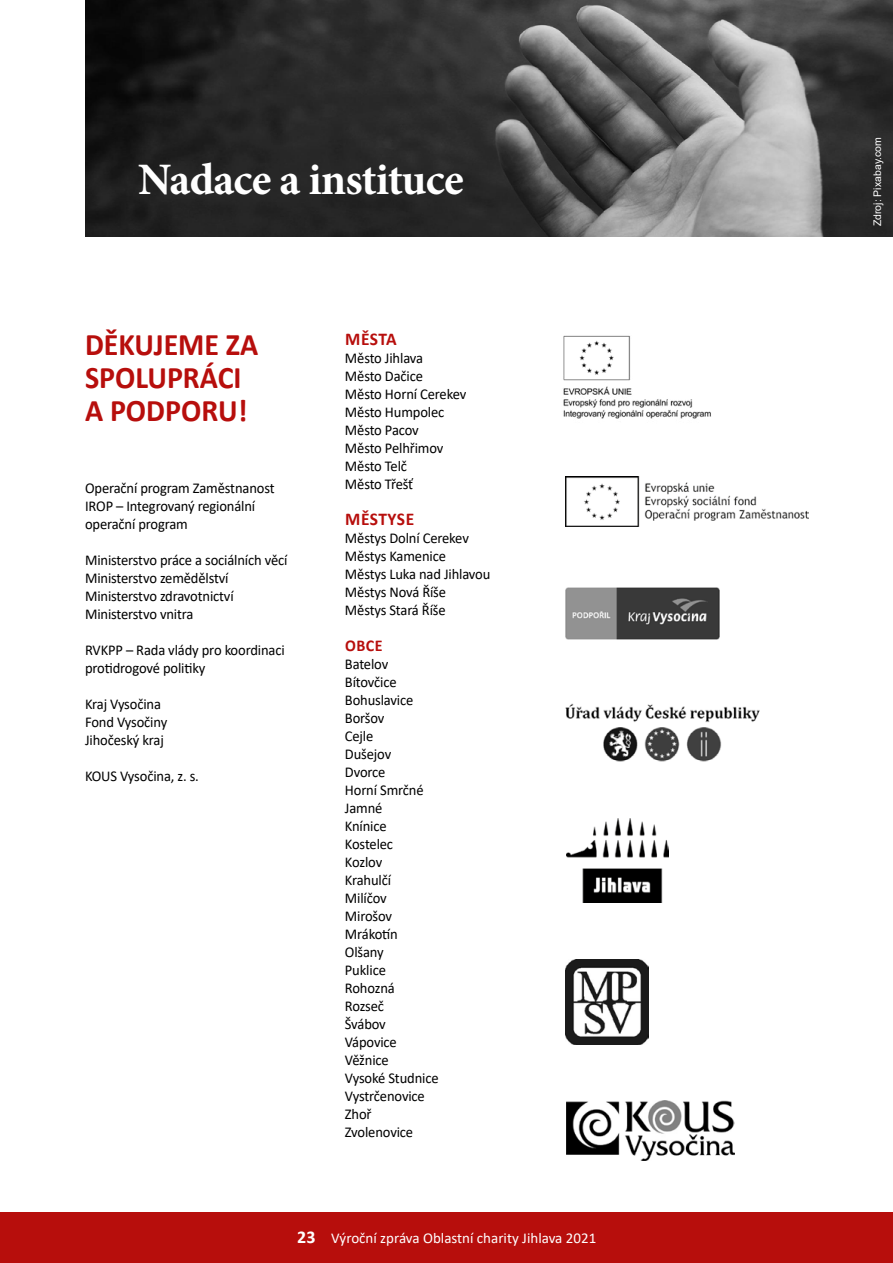
<style>
.page{position:relative;width:893px;height:1263px;background:#fff}
.page>*{position:absolute;margin:0;border:0;box-sizing:border-box;transform-origin:0 0}
.t1{font:700 45px "Minion Pro";letter-spacing:-.02em;color:#fff}
.t2{font:700 31.5px/33px "Calibri";color:#b70e0c;scale:.95 1}
.t3{font:700 18px "Calibri";letter-spacing:.02em;color:#b70e0c}
.t4{font:700 16.5px "Calibri";color:#b70e0c}
.t5{font:15px/18px "Calibri";letter-spacing:-.01em;color:#000}
.t6{font:15px "Calibri";color:#fff}
.t7{font:10.5px "Arial";color:#fff}
.s1{font-weight:700;font-size:18px}
</style>
<div class="page">
<div style="left:0;top:1212px;width:893px;height:51px;background:#b70e0c"></div>
<img style="left:563px;top:335px;width:148px;height:84px">
<img style="left:566px;top:477px;width:242px;height:50px">
<img style="left:565px;top:587px;width:155px;height:53px">
<img style="left:566px;top:1100px;width:168px;height:61px">
<img style="left:565px;top:960px;width:83px;height:85px">
<img style="left:566px;top:819px;width:102px;height:83px">
<img style="left:565px;top:703px;width:194px;height:59px">
<img style="left:85px;top:0;width:808px;height:236px">
<h1 class="t1" style="left:138px;top:148px;width:327px">Nadace a instituce</h1>
<h2 class="t2" style="left:85px;top:328px;width:184px">DĚKUJEME ZA<br>SPOLUPRÁCI<br>A PODPORU!</h2>
<p class="t5" style="left:85px;top:479px;width:191px">Operační program Zaměstnanost<br>IROP – Integrovaný regionální operační program</p>
<p class="t5" style="left:85px;top:551px;width:204px">Ministerstvo práce a sociálních věcí<br>Ministerstvo zemědělství<br>Ministerstvo zdravotnictví<br>Ministerstvo vnitra</p>
<p class="t5" style="left:85px;top:641px;width:201px">RVKPP – Rada vlády pro koordinaci protidrogové politiky</p>
<p class="t5" style="left:85px;top:695px;width:84px">Kraj Vysočina<br>Fond Vysočiny<br>Jihočeský kraj</p>
<p class="t5" style="left:85px;top:767px;width:115px">KOUS Vysočina, z. s.</p>
<p class="t3" style="left:345px;top:326px;width:53px">MĚSTA</p>
<p class="t5" style="left:345px;top:348px;width:123px">Město Jihlava<br>Město Dačice<br>Město Horní Cerekev<br>Město Humpolec<br>Město Pacov<br>Město Pelhřimov<br>Město Telč<br>Město Třešť</p>
<p class="t3" style="left:345px;top:506px;width:70px">MĚSTYSE</p>
<p class="t5" style="left:345px;top:528px;width:147px">Městys Dolní Cerekev<br>Městys Kamenice<br>Městys Luka nad Jihlavou<br>Městys Nová Říše<br>Městys Stará Říše</p>
<p class="t4" style="left:345px;top:634px;width:39px">OBCE</p>
<p class="t5" style="left:345px;top:654px;width:95px">Batelov<br>Bítovčice<br>Bohuslavice<br>Boršov<br>Cejle<br>Dušejov<br>Dvorce<br>Horní Smrčné<br>Jamné<br>Knínice<br>Kostelec<br>Kozlov<br>Krahulčí<br>Milíčov<br>Mirošov<br>Mrákotín<br>Olšany<br>Puklice<br>Rohozná<br>Rozseč<br>Švábov<br>Vápovice<br>Věžnice<br>Vysoké Studnice<br>Vystrčenovice<br>Zhoř<br>Zvolenovice</p>
<p class="t6" style="left:297px;top:1227px;width:301px"><span class="s1">23</span> Výroční zpráva Oblastní charity Jihlava 2021</p>
<p class="t7" style="left:870px;top:226px;width:91px;rotate:-90deg">Zdroj: Pixabay.com</p>
</div>
